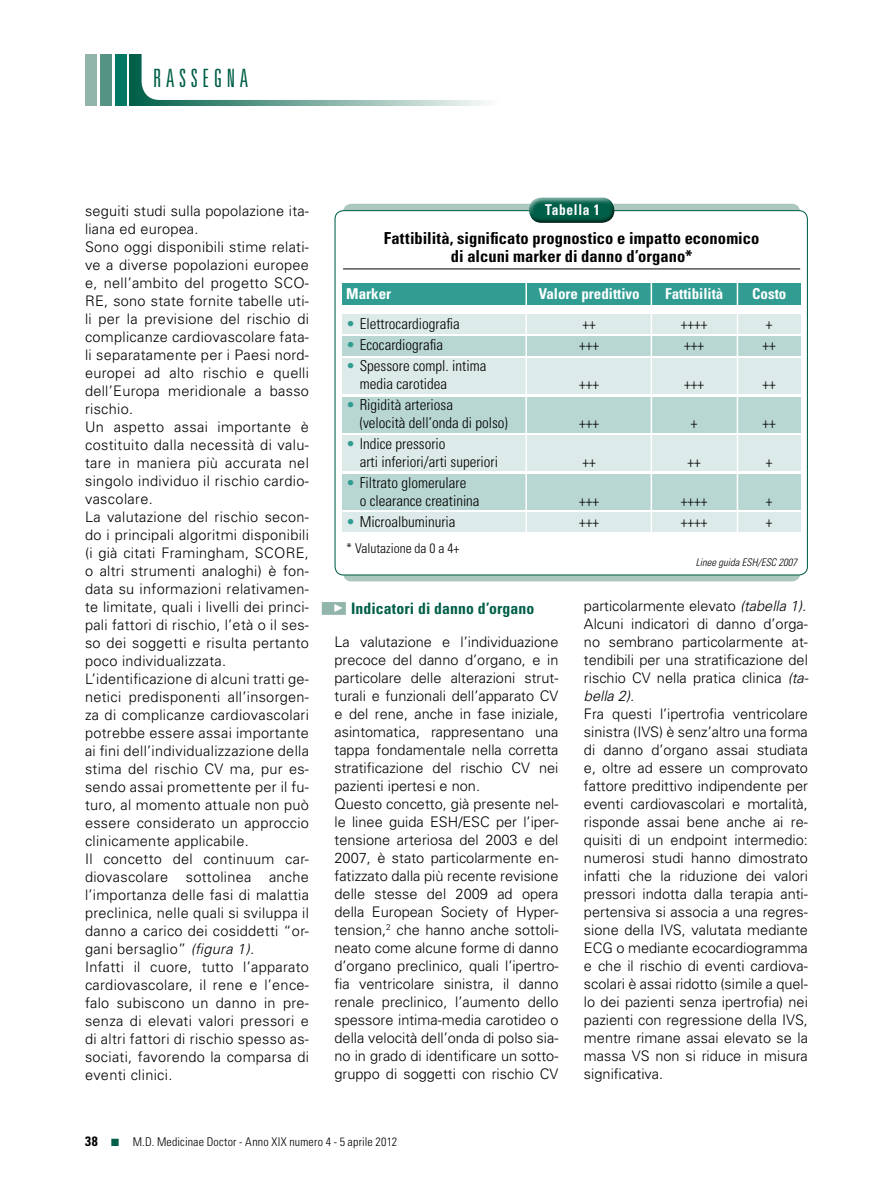
<style>
.page{position:relative;width:893px;height:1191px;background:#fff}
.page>*{position:absolute;margin:0;border:0;box-sizing:border-box;transform-origin:0 0}
.t1{font:300 ultra-condensed 25.2px "Univers";letter-spacing:.185em;color:#005f48}
.t2{font:700 condensed 16.5px/18px "Univers";letter-spacing:.005em;color:#000;text-align:center}
.t3{font:700 condensed 15.75px "Univers";letter-spacing:.005em;color:#005f48}
.t4{font:300 condensed 15px/18px "Univers";color:#000}
.t5{font:700 condensed 15px "Univers";color:#fff}
.t6{font:700 condensed 15px "Univers";letter-spacing:.05em;color:#fff;scale:.9 1}
.t7{font:300 14.55px/18px "Univers";letter-spacing:.02em;color:#000}
.t8{font:300 14.55px/18px "Univers";color:#000}
.t9{font:300 condensed 13.5px "Univers";color:#000}
.t10{font:300 condensed 12px "Univers";letter-spacing:.015em;color:#000}
.t11{font:italic 300 condensed 10.5px "Univers";color:#000}
.s1{font-style:italic}
.s2{color:#309c92}
.s3{font-weight:700;font-size:13.5px}
.s4{color:#005f48}
</style>
<div class="page">
<div style="left:130px;top:54px;width:369px;height:51px;background:linear-gradient(to right,#03614a,#fbfcfc)"></div>
<div style="left:115px;top:54px;width:12px;height:51px;background:#007864"></div>
<div style="left:100px;top:54px;width:12px;height:51px;background:#559485"></div>
<div style="left:85px;top:54px;width:12px;height:51px;background:#91b5ab"></div>
<div style="left:142px;top:0;width:377px;height:100px;background:#fff;border-radius:18px"></div>
<div style="left:322px;top:602px;width:24px;height:13px;background:#91b5ab"></div>
<svg style="left:343px;top:204px;width:457px;height:377px;background:#9abcb1"></svg>
<div style="left:335px;top:211px;width:472px;height:364px;background:#fff;border-radius:9px"></div>
<hr style="left:343px;top:269px;width:457px;height:1px;background:#000">
<div style="left:528px;top:190px;width:87px;height:29px;background:#fff;opacity:.75"></div>
<div style="left:528px;top:199px;width:87px;height:25px;background:#000;opacity:.75"></div>
<div style="left:342px;top:284px;width:459px;height:21px;background:#309c92"></div>
<div style="left:342px;top:314px;width:459px;height:20px;background:#dceae9"></div>
<div style="left:342px;top:512px;width:459px;height:20px;background:#dceae9"></div>
<div style="left:342px;top:358px;width:459px;height:36px;background:#dceae9"></div>
<div style="left:342px;top:435px;width:459px;height:36px;background:#dceae9"></div>
<div style="left:342px;top:336px;width:459px;height:20px;background:#b9d7d2"></div>
<div style="left:342px;top:397px;width:459px;height:35px;background:#b9d7d2"></div>
<div style="left:342px;top:474px;width:459px;height:36px;background:#b9d7d2"></div>
<hr style="left:525px;top:278px;width:2px;height:261px;background:#fff">
<hr style="left:651px;top:278px;width:1px;height:262px;background:#fff">
<hr style="left:737px;top:278px;width:1px;height:261px;background:#fff">
<h1 class="t1" style="left:153px;top:65px;width:97px">RASSEGNA</h1>
<p class="t7" style="left:85px;top:201px;width:225px">seguiti studi sulla popolazione ita&shy;liana ed europea.<br>Sono oggi disponibili stime relati&shy;ve a diverse popolazioni europee e, nell’ambito del progetto SCO-<br>RE, sono state fornite tabelle uti&shy;li per la previsione del rischio di complicanze cardiovascolare fata&shy;li separatamente per i Paesi nord&shy;europei ad alto rischio e quelli dell’Europa meridionale a basso rischio.<br>Un aspetto assai importante è costituito dalla necessità di valu&shy;tare in maniera più accurata nel singolo individuo il rischio cardio&shy;vascolare.<br>La valutazione del rischio secon&shy;do i principali algoritmi disponibili (i già citati Framingham, SCORE, o altri strumenti analoghi) è fon&shy;data su informazioni relativamen&shy;te limitate, quali i livelli dei princi&shy;pali fattori di rischio, l’età o il ses&shy;so dei soggetti e risulta pertanto poco individualizzata.<br>L’identificazione di alcuni tratti ge&shy;netici predisponenti all’insorgen&shy;za di complicanze cardiovascolari potrebbe essere assai importante ai fini dell’individualizzazione della stima del rischio CV ma, pur es&shy;sendo assai promettente per il fu&shy;turo, al momento attuale non può essere considerato un approccio clinicamente applicabile.<br>Il concetto del continuum car&shy;diovascolare sottolinea anche l’importanza delle fasi di malattia preclinica, nelle quali si sviluppa il danno a carico dei cosiddetti “or&shy;gani bersaglio” <span class="s1">(figura 1).<br></span>Infatti il cuore, tutto l’apparato cardiovascolare, il rene e l’ence&shy;falo subiscono un danno in pre&shy;senza di elevati valori pressori e di altri fattori di rischio spesso as&shy;sociati, favorendo la comparsa di eventi clinici.</p>
<p class="t6" style="left:545px;top:201px;width:62px">Tabella 1</p>
<p class="t2" style="left:384px;top:229px;width:377px">Fattibilità, significato prognostico e impatto economico di alcuni marker di danno d’organo*</p>
<p class="t5" style="left:346px;top:285px;width:46px">Marker</p>
<p class="t5" style="left:539px;top:285px;width:103px">Valore predittivo</p>
<p class="t5" style="left:665px;top:285px;width:60px">Fattibilità</p>
<p class="t5" style="left:752px;top:285px;width:36px">Costo</p>
<p class="t4" style="left:346px;top:315px;width:115px"><span class="s2">•</span> Elettrocardiografia</p>
<p class="t4" style="left:583px;top:315px;width:15px">++</p>
<p class="t4" style="left:681px;top:315px;width:28px">++++</p>
<p class="t4" style="left:766px;top:315px;width:8px">+</p>
<p class="t4" style="left:346px;top:336px;width:98px"><span class="s2">•</span> Ecocardiografia</p>
<p class="t4" style="left:579px;top:336px;width:21px">+++</p>
<p class="t4" style="left:684px;top:336px;width:21px">+++</p>
<p class="t4" style="left:763px;top:336px;width:15px">++</p>
<p class="t4" style="left:360px;top:357px;width:128px;text-indent:-14px"><span class="s2">•</span> Spessore compl. intima media carotidea</p>
<p class="t4" style="left:579px;top:375px;width:21px">+++</p>
<p class="t4" style="left:684px;top:375px;width:21px">+++</p>
<p class="t4" style="left:763px;top:375px;width:15px">++</p>
<p class="t4" style="left:360px;top:396px;width:150px;text-indent:-14px"><span class="s2">•</span> Rigidità arteriosa<br>(velocità dell’onda di polso)</p>
<p class="t4" style="left:360px;top:435px;width:140px;text-indent:-14px"><span class="s2">•</span> Indice pressorio<br>arti inferiori/arti superiori</p>
<p class="t4" style="left:360px;top:474px;width:121px;text-indent:-14px"><span class="s2">•</span> Filtrato glomerulare<br>o clearance creatinina</p>
<p class="t4" style="left:579px;top:414px;width:21px">+++</p>
<p class="t4" style="left:691px;top:414px;width:8px">+</p>
<p class="t4" style="left:763px;top:414px;width:15px">++</p>
<p class="t4" style="left:583px;top:453px;width:15px">++</p>
<p class="t4" style="left:688px;top:453px;width:15px">++</p>
<p class="t4" style="left:766px;top:453px;width:8px">+</p>
<p class="t4" style="left:579px;top:492px;width:21px">+++</p>
<p class="t4" style="left:681px;top:492px;width:28px">++++</p>
<p class="t4" style="left:766px;top:492px;width:8px">+</p>
<p class="t4" style="left:346px;top:513px;width:111px"><span class="s2">•</span> Microalbuminuria</p>
<p class="t4" style="left:579px;top:513px;width:21px">+++</p>
<p class="t4" style="left:681px;top:513px;width:28px">++++</p>
<p class="t4" style="left:766px;top:513px;width:8px">+</p>
<p class="t9" style="left:346px;top:540px;width:115px">* Valutazione da 0 a 4+</p>
<p class="t11" style="left:696px;top:555px;width:103px">Linee guida ESH/ESC 2007</p>
<p class="t3" style="left:334px;top:599px;width:201px"><sup>¼</sup> Indicatori di danno d’organo</p>
<p class="t8" style="left:334px;top:632px;width:225px">La valutazione e l’individuazione precoce del danno d’organo, e in particolare delle alterazioni strut&shy;turali e funzionali dell’apparato CV e del rene, anche in fase iniziale, asintomatica, rappresentano una tappa fondamentale nella corretta stratificazione del rischio CV nei pazienti ipertesi e non.<br>Questo concetto, già presente nel&shy;le linee guida ESH/ESC per l’iper&shy;tensione arteriosa del 2003 e del 2007, è stato particolarmente en&shy;fatizzato dalla più recente revisione delle stesse del 2009 ad opera della European Society of Hyper&shy;tension,<sup>2</sup> che hanno anche sottoli&shy;neato come alcune forme di danno d’organo preclinico, quali l’ipertro&shy;fia ventricolare sinistra, il danno renale preclinico, l’aumento dello spessore intima-media carotideo o della velocità dell’onda di polso sia&shy;no in grado di identificare un sotto&shy;gruppo di soggetti con rischio CV</p>
<p class="t8" style="left:584px;top:596px;width:226px">particolarmente elevato <span class="s1">(tabella 1).<br></span>Alcuni indicatori di danno d’orga&shy;no sembrano particolarmente at&shy;tendibili per una stratificazione del rischio CV nella pratica clinica <span class="s1">(ta&shy;bella 2).</span></p>
<p class="t7" style="left:584px;top:704px;width:225px;text-align:justify">Fra questi l’ipertrofia ventricolare sinistra (IVS) è senz’altro una forma di danno d’organo assai studiata e, oltre ad essere un comprovato fattore predittivo indipendente per eventi cardiovascolari e mortalità, risponde assai bene anche ai re&shy;quisiti di un endpoint intermedio: numerosi studi hanno dimostrato infatti che la riduzione dei valori pressori indotta dalla terapia anti&shy;pertensiva si associa a una regres&shy;sione della IVS, valutata mediante ECG o mediante ecocardiogramma e che il rischio di eventi cardiova&shy;scolari è assai ridotto (simile a quel&shy;lo dei pazienti senza ipertrofia) nei pazienti con regressione della IVS, mentre rimane assai elevato se la massa VS non si riduce in misura significativa.</p>
<p class="t10" style="left:85px;top:1135px;width:314px"><span class="s3">38</span> <span class="s4">■</span> M.D. Medicinae Doctor - Anno XIX numero 4 - 5 aprile 2012</p>
</div>
